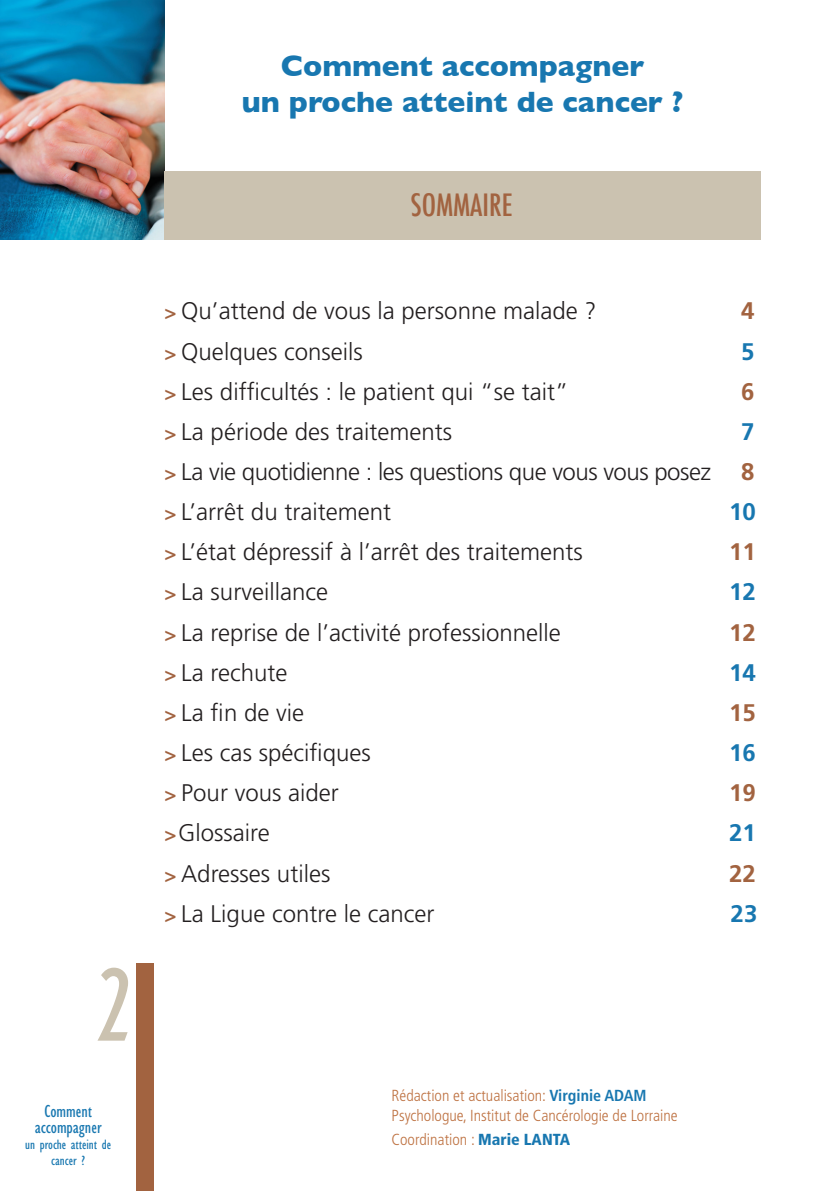
<style>
.page{position:relative;width:840px;height:1191px;background:#fff}
.page>*{position:absolute;margin:0;border:0;box-sizing:border-box;transform-origin:0 0}
.t1{font:300 condensed 100px "AT Erbar";color:#cbc2b0}
.t2{font:700 30px/36px "Gill Sans";color:#1877b0;text-align:center}
.t3{font:500 condensed 30px "Futura";color:#a26340}
.t4{font:300 24px/40.2px "Frutiger";color:#231f20;text-align:justify}
.t5{font:700 24px "Frutiger";color:#1877b0}
.t6{font:700 24px "Frutiger";color:#a26340}
.t7{font:condensed 18px/16px "Gill Sans";color:#1877b0;text-align:center}
.t8{font:300 condensed 16px/19.2px "Frutiger";color:#be7242}
.t9{font:condensed 14px/16px "Gill Sans";color:#1877b0;text-align:center}
.s1{font-weight:700;font-size:20px;color:#a26340}
.s2{font-weight:700;color:#1877b0}
.s3{font-weight:700;color:#a26340}
.s4{font-weight:900;color:#1877b0}
</style>
<div class="page">
<img style="left:0;top:0;width:164px;height:240px">
<div style="left:164px;top:171px;width:596px;height:68px;background:#cbc2b0"></div>
<div style="left:136px;top:963px;width:17px;height:228px;background:#a26340"></div>
<h1 class="t1" style="left:96px;top:944px;width:38px">2</h1>
<p class="t7" style="left:35px;top:1103px;width:68px">Comment accompagner</p>
<p class="t9" style="left:25px;top:1136px;width:87px">un proche atteint de cancer ?</p>
<p class="t2" style="left:242px;top:47px;width:442px">Comment accompagner<br>un proche atteint de cancer ?</p>
<p class="t3" style="left:410px;top:186px;width:104px">SOMMAIRE</p>
<p class="t4" style="left:164px;top:291px;width:433px"><span class="s1">&gt;</span> Qu’attend de vous la personne malade ?</p>
<p class="t6" style="left:740px;top:297px;width:15px">4</p>
<p class="t4" style="left:164px;top:331px;width:200px"><span class="s1">&gt;</span> Quelques conseils</p>
<p class="t5" style="left:740px;top:337px;width:15px">5</p>
<p class="t4" style="left:164px;top:371px;width:405px"><span class="s1">&gt;</span> Les difficultés : le patient qui “se tait”</p>
<p class="t6" style="left:740px;top:377px;width:15px">6</p>
<p class="t4" style="left:164px;top:411px;width:289px"><span class="s1">&gt;</span> La période des traitements</p>
<p class="t4" style="left:164px;top:411px;width:591px;text-indent:576px"><span class="s2">7 </span><span class="s1">&gt;</span> La vie quotidienne : les questions que vous vous posez <span class="s3">8 </span><span class="s1">&gt;</span> L’arrêt du traitement</p>
<p class="t5" style="left:728px;top:498px;width:28px">10</p>
<p class="t4" style="left:164px;top:532px;width:419px"><span class="s1">&gt;</span> L’état dépressif à l’arrêt des traitements</p>
<p class="t6" style="left:728px;top:538px;width:28px">11</p>
<p class="t4" style="left:164px;top:572px;width:165px"><span class="s1">&gt;</span> La surveillance</p>
<p class="t5" style="left:728px;top:578px;width:28px">12</p>
<p class="t4" style="left:164px;top:612px;width:397px"><span class="s1">&gt;</span> La reprise de l’activité professionnelle</p>
<p class="t6" style="left:728px;top:618px;width:28px">12</p>
<p class="t4" style="left:164px;top:652px;width:124px"><span class="s1">&gt;</span> La rechute</p>
<p class="t5" style="left:728px;top:658px;width:28px">14</p>
<p class="t4" style="left:164px;top:692px;width:141px"><span class="s1">&gt;</span> La fin de vie</p>
<p class="t6" style="left:728px;top:698px;width:28px">15</p>
<p class="t4" style="left:164px;top:732px;width:208px"><span class="s1">&gt;</span> Les cas spécifiques</p>
<p class="t5" style="left:728px;top:738px;width:28px">16</p>
<p class="t4" style="left:164px;top:773px;width:176px"><span class="s1">&gt;</span> Pour vous aider</p>
<p class="t6" style="left:728px;top:779px;width:28px">19</p>
<p class="t4" style="left:164px;top:813px;width:107px"><span class="s1">&gt;</span> Glossaire</p>
<p class="t5" style="left:728px;top:819px;width:28px">21</p>
<p class="t4" style="left:164px;top:853px;width:167px"><span class="s1">&gt;</span> Adresses utiles</p>
<p class="t6" style="left:728px;top:859px;width:28px">22</p>
<p class="t4" style="left:164px;top:893px;width:271px"><span class="s1">&gt;</span> La Ligue contre le cancer</p>
<p class="t5" style="left:730px;top:899px;width:28px">23</p>
<p class="t8" style="left:391px;top:1086px;width:287px">Rédaction et actualisation: <span class="s2">Virginie ADAM<br></span>Psychologue, Institut de Cancérologie de Lorraine</p>
<p class="t8" style="left:391px;top:1130px;width:180px">Coordination : <span class="s4">Marie LANTA</span></p>
</div>
